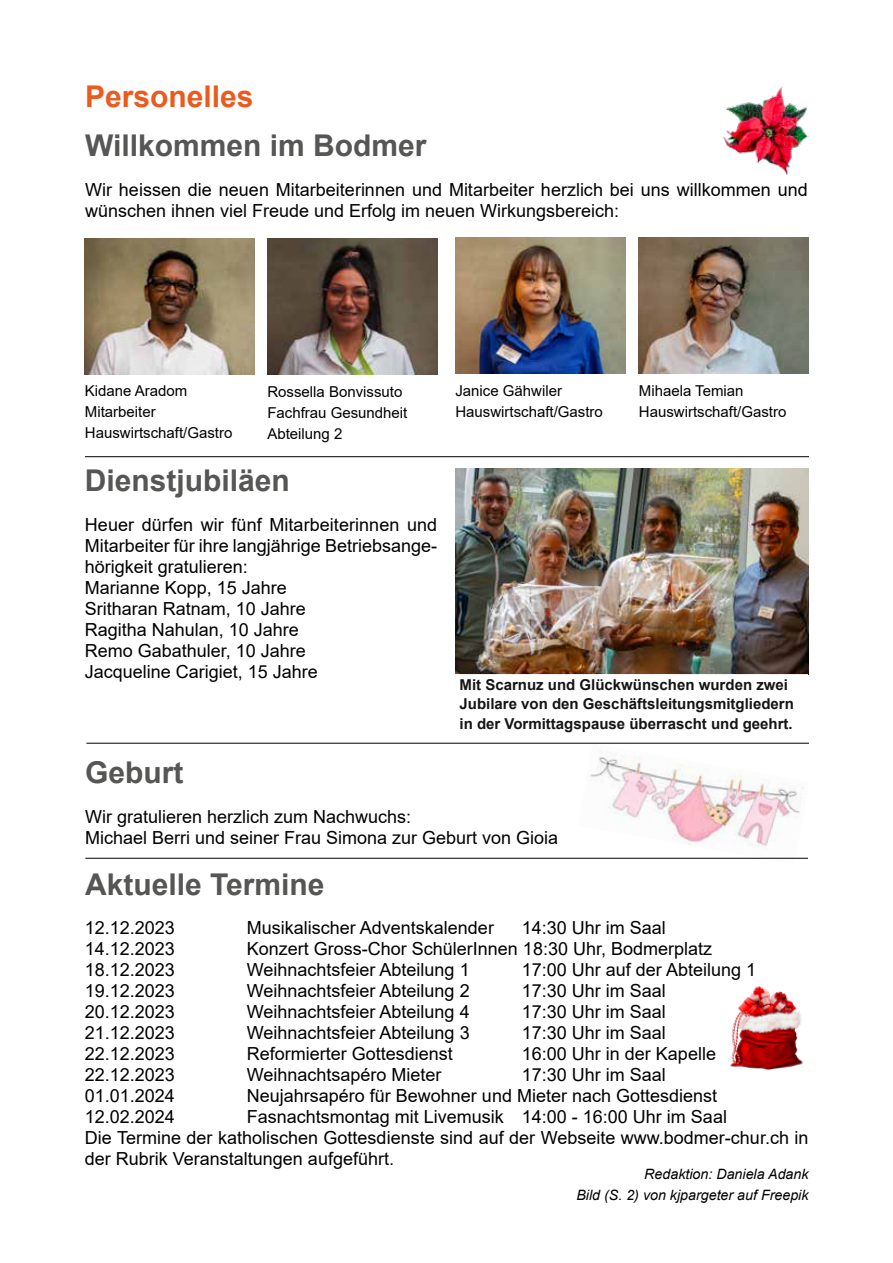
<style>
.page{position:relative;width:893px;height:1263px;background:#fff}
.page>*{position:absolute;margin:0;border:0;box-sizing:border-box;transform-origin:0 0}
.t1{font:700 30px "Arial";color:#565655}
.t2{font:700 30px "Arial";color:#eb5a1f}
.t3{font:18px/21px "Arial";color:#000}
.t4{font:15px/21px "Arial";color:#000}
.t5{font:700 15px/19.5px "Arial";color:#000}
.t6{font:italic 14.25px/21px "Arial";color:#000;text-align:right}
</style>
<div class="page">
<img style="left:578px;top:756px;width:230px;height:102px">
<img style="left:267px;top:238px;width:170px;height:136px">
<hr style="left:85px;top:858px;width:723px;height:1px;background:#000">
<hr style="left:85px;top:456px;width:724px;height:1px;background:#000">
<img style="left:85px;top:238px;width:170px;height:136px">
<img style="left:455px;top:469px;width:353px;height:205px">
<img style="left:455px;top:238px;width:170px;height:136px">
<hr style="left:86px;top:743px;width:723px;height:1px;background:#000">
<img style="left:639px;top:238px;width:170px;height:136px">
<img style="left:730px;top:986px;width:73px;height:85px">
<img style="left:724px;top:86px;width:85px;height:88px">
<h1 class="t2" style="left:85px;top:75px;width:170px">Personelles</h1>
<h1 class="t1" style="left:85px;top:124px;width:343px">Willkommen im Bodmer</h1>
<p class="t3" style="left:85px;top:179px;width:724px">Wir heissen die neuen Mitarbeiterinnen und Mitarbeiter herzlich bei uns willkommen und wünschen ihnen viel Freude und Erfolg im neuen Wirkungsbereich:</p>
<p class="t4" style="left:85px;top:380px;width:149px">Kidane Aradom<br>Mitarbeiter<br>Hauswirtschaft/Gastro</p>
<p class="t4" style="left:267px;top:381px;width:142px">Rossella Bonvissuto<br>Fachfrau Gesundheit<br>Abteilung 2</p>
<h1 class="t1" style="left:85px;top:459px;width:207px">Dienstjubiläen</h1>
<p class="t3" style="left:85px;top:514px;width:354px">Heuer dürfen wir fünf Mitarbeiterinnen und<br>Mitarbeiter für ihre langjährige Betriebsange&shy;hörigkeit gratulieren:<br>Marianne Kopp, 15 Jahre<br>Sritharan Ratnam, 10 Jahre<br>Ragitha Nahulan, 10 Jahre<br>Remo Gabathuler, 10 Jahre<br>Jacqueline Carigiet, 15 Jahre</p>
<p class="t4" style="left:455px;top:380px;width:149px">Janice Gähwiler<br>Hauswirtschaft/Gastro</p>
<p class="t4" style="left:639px;top:380px;width:149px">Mihaela Temian<br>Hauswirtschaft/Gastro</p>
<p class="t5" style="left:460px;top:675px;width:336px">Mit Scarnuz und Glückwünschen wurden zwei<br>Jubilare von den Geschäftsleitungsmitgliedern in der Vormittagspause überrascht und geehrt.</p>
<h1 class="t1" style="left:85px;top:752px;width:100px">Geburt</h1>
<p class="t3" style="left:85px;top:806px;width:475px">Wir gratulieren herzlich zum Nachwuchs:<br>Michael Berri und seiner Frau Simona zur Geburt von Gioia</p>
<h1 class="t1" style="left:85px;top:863px;width:241px">Aktuelle Termine</h1>
<p class="t3" style="left:85px;top:917px;width:92px">12.12.2023</p>
<p class="t3" style="left:247px;top:917px;width:249px">Musikalischer Adventskalender</p>
<p class="t3" style="left:522px;top:917px;width:146px">14:30 Uhr im Saal</p>
<p class="t3" style="left:85px;top:938px;width:92px">14.12.2023</p>
<p class="t3" style="left:247px;top:938px;width:467px">Konzert Gross-Chor SchülerInnen 18:30 Uhr, Bodmerplatz</p>
<p class="t3" style="left:85px;top:959px;width:92px">18.12.2023</p>
<p class="t3" style="left:247px;top:959px;width:224px">Weihnachtsfeier Abteilung 1</p>
<p class="t3" style="left:522px;top:959px;width:236px">17:00 Uhr auf der Abteilung 1</p>
<p class="t3" style="left:85px;top:980px;width:92px">19.12.2023</p>
<p class="t3" style="left:247px;top:980px;width:224px">Weihnachtsfeier Abteilung 2</p>
<p class="t3" style="left:522px;top:980px;width:146px">17:30 Uhr im Saal</p>
<p class="t3" style="left:85px;top:1001px;width:92px">20.12.2023</p>
<p class="t3" style="left:247px;top:1001px;width:224px">Weihnachtsfeier Abteilung 4</p>
<p class="t3" style="left:522px;top:1001px;width:146px">17:30 Uhr im Saal</p>
<p class="t3" style="left:85px;top:1022px;width:92px">21.12.2023</p>
<p class="t3" style="left:247px;top:1022px;width:224px">Weihnachtsfeier Abteilung 3</p>
<p class="t3" style="left:522px;top:1022px;width:146px">17:30 Uhr im Saal</p>
<p class="t3" style="left:85px;top:1043px;width:92px">22.12.2023</p>
<p class="t3" style="left:247px;top:1043px;width:208px">Reformierter Gottesdienst</p>
<p class="t3" style="left:522px;top:1043px;width:196px">16:00 Uhr in der Kapelle</p>
<p class="t3" style="left:85px;top:1064px;width:92px">22.12.2023</p>
<p class="t3" style="left:247px;top:1064px;width:196px">Weihnachtsapéro Mieter</p>
<p class="t3" style="left:522px;top:1064px;width:146px">17:30 Uhr im Saal</p>
<p class="t3" style="left:85px;top:1085px;width:92px">01.01.2024</p>
<p class="t3" style="left:247px;top:1085px;width:472px">Neujahrsapéro für Bewohner und Mieter nach Gottesdienst</p>
<p class="t3" style="left:85px;top:1106px;width:92px">12.02.2024</p>
<p class="t3" style="left:85px;top:1106px;width:725px;text-indent:162px">Fasnachtsmontag mit Livemusik 14:00 - 16:00 Uhr im Saal<br>Die Termine der katholischen Gottesdienste sind auf der Webseite www.bodmer-chur.ch in der Rubrik Veranstaltungen aufgeführt.</p>
<p class="t6" style="left:576px;top:1163px;width:234px">Redaktion: Daniela Adank<br>Bild (S. 2) von kjpargeter auf Freepik</p>
</div>
